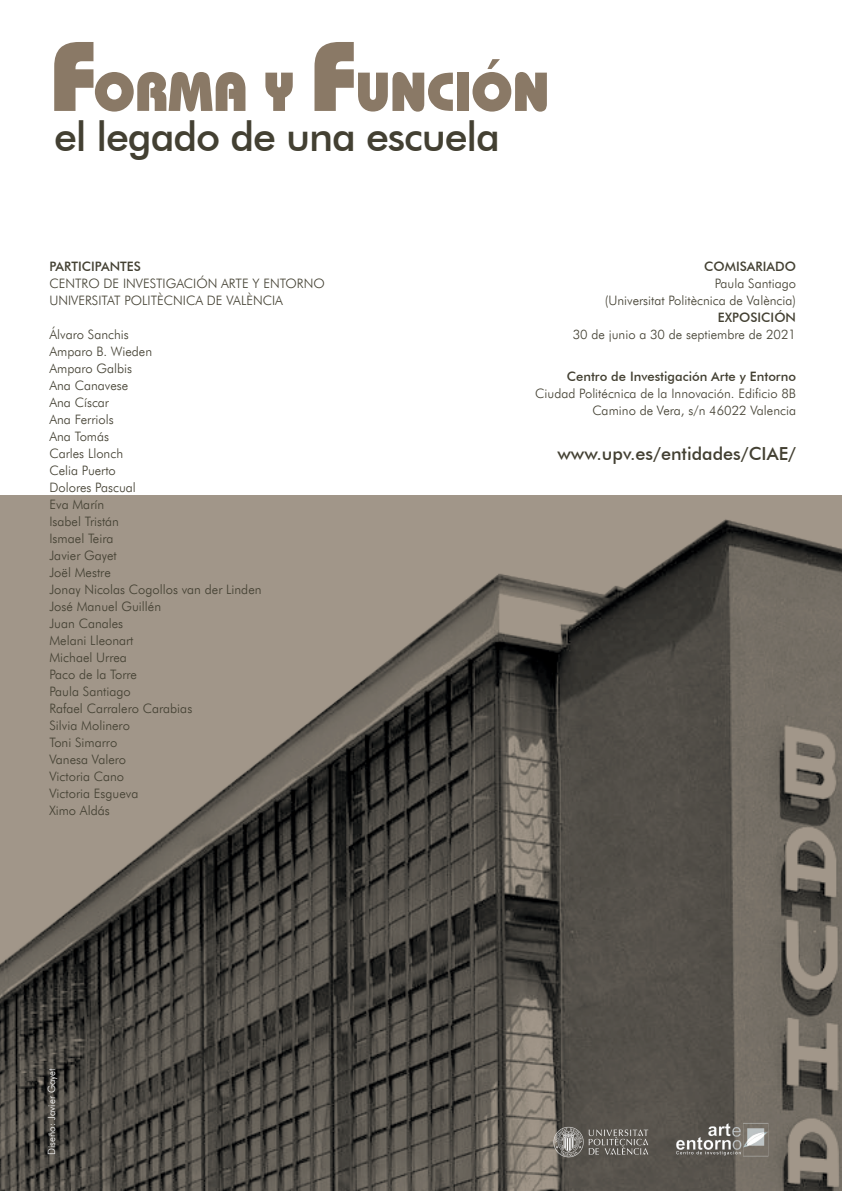
<style>
.page{position:relative;width:842px;height:1191px;background:#fff}
.page>*{position:absolute;margin:0;border:0;box-sizing:border-box;transform-origin:0 0}
.t1{font:800 54.8px "Bauhaus IT Cby BT";color:#8a7966}
.t2{font:500 41.1px "Futura BT";letter-spacing:-.03em;color:#434032}
.t3{font:500 18px "Futura BT";color:#434032}
.t4{font:300 13px/17px "Futura BT";color:#434032}
.t5{font:500 13px "Futura BT";color:#434032}
.t6{font:300 10px "Futura BT";color:#fff}
.s1{font-size:98.6px}
</style>
<div class="page">
<img style="left:0;top:495px;width:842px;height:695px">
<img style="left:659px;top:1118px;width:114px;height:42px">
<img style="left:545px;top:1122px;width:111px;height:39px">
<h1 class="t1" style="left:50px;top:58px;width:501px"><span class="s1">F</span>ORMA Y <span class="s1">F</span>UNCIÓN</h1>
<h2 class="t2" style="left:54px;top:111px;width:447px">el legado de una escuela</h2>
<p class="t5" style="left:49px;top:258px;width:93px">PARTICIPANTES</p>
<p class="t4" style="left:49px;top:274px;width:277px">CENTRO DE INVESTIGACIÓN ARTE Y ENTORNO<br>UNIVERSITAT POLITÈCNICA DE VALÈNCIA</p>
<p class="t4" style="left:49px;top:325px;width:214px">Álvaro Sanchis<br>Amparo B. Wieden<br>Amparo Galbis<br>Ana Canavese<br>Ana Císcar<br>Ana Ferriols<br>Ana Tomás<br>Carles Llonch<br>Celia Puerto<br>Dolores Pascual<br>Eva Marín<br>Isabel Tristán<br>Ismael Teira<br>Javier Gayet<br>Joël Mestre<br>Jonay Nicolas Cogollos van der Linden<br>José Manuel Guillén<br>Juan Canales<br>Melani Lleonart<br>Michael Urrea<br>Paco de la Torre<br>Paula Santiago<br>Rafael Carralero Carabias<br>Silvia Molinero<br>Toni Simarro<br>Vanesa Valero<br>Victoria Cano<br>Victoria Esgueva<br>Ximo Aldás</p>
<p class="t6" style="left:45px;top:1155px;width:88px;rotate:-90deg">Diseño: Javier Gayet</p>
<p class="t5" style="left:704px;top:258px;width:93px">COMISARIADO</p>
<p class="t4" style="left:605px;top:274px;width:193px;text-align:right">Paula Santiago<br>(Universitat Politècnica de València)</p>
<p class="t5" style="left:718px;top:309px;width:80px">EXPOSICIÓN</p>
<p class="t4" style="left:573px;top:325px;width:225px">30 de junio a 30 de septiembre de 2021</p>
<p class="t5" style="left:567px;top:368px;width:231px">Centro de Investigación Arte y Entorno</p>
<p class="t4" style="left:535px;top:384px;width:262px;text-align:right">Ciudad Politécnica de la Innovación. Edificio 8B<br>Camino de Vera, s/n 46022 Valencia</p>
<h3 class="t3" style="left:557px;top:443px;width:240px">www.upv.es/entidades/CIAE/</h3>
</div>
